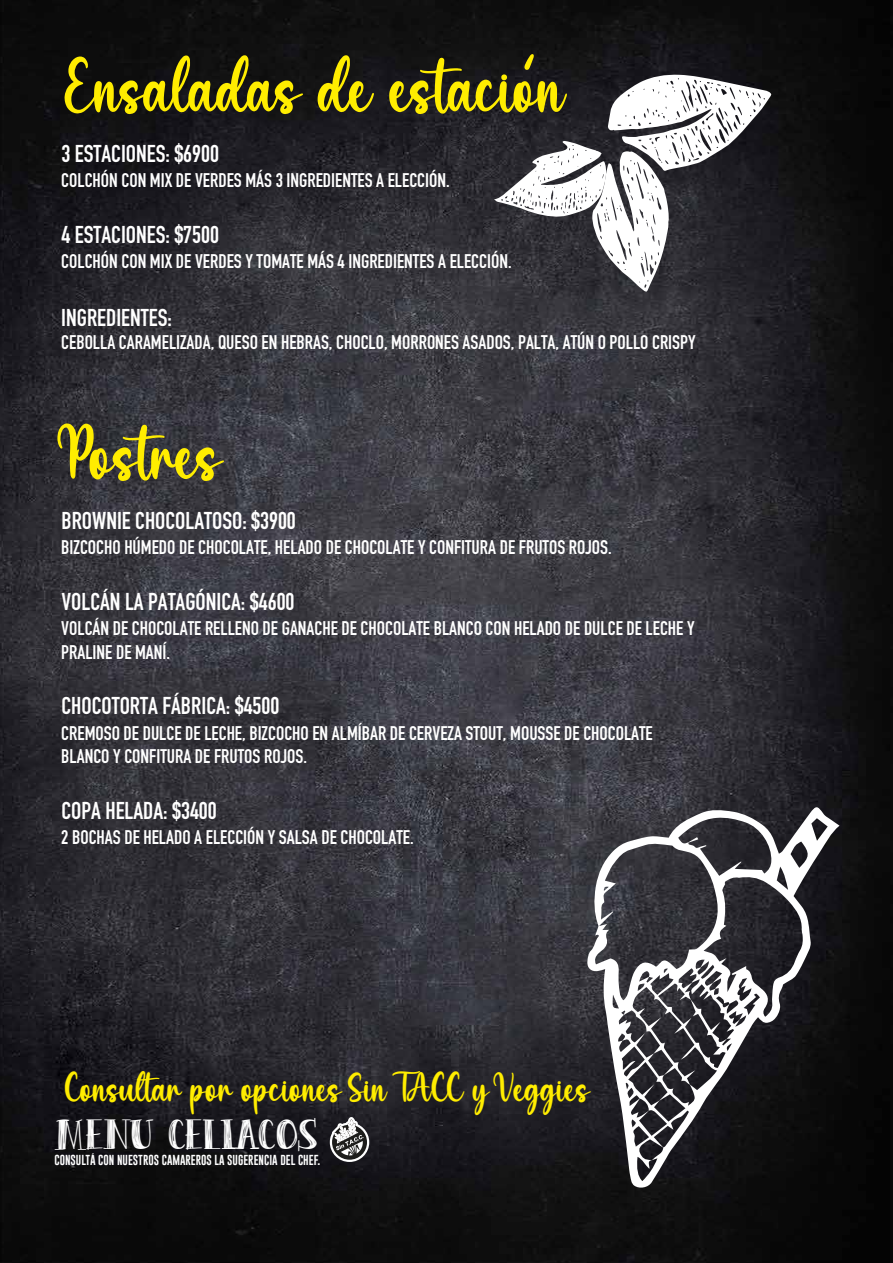
<style>
.page{position:relative;width:893px;height:1263px;background:#fff}
.page>*{position:absolute;margin:0;border:0;box-sizing:border-box;transform-origin:0 0}
.t1{font:92.7px "Hello Autumn";color:#ffed00}
.t2{font:49.8px "Hello Autumn";color:#ffed00}
.t3{font:48.45px "Peas&Carrots";letter-spacing:-.01em;color:#fff}
.t4{font:24px "DIN Engschrift";color:#fff}
.t5{font:19.5px/23.4px "DIN Engschrift";color:#fff}
.t6{font:10.65px "Gobold";color:#fff}
</style>
<div class="page">
<img style="left:0;top:0;width:893px;height:1263px">
<svg style="left:328px;top:1096px;width:41px;height:92px;background:#434245"></svg>
<svg style="left:587px;top:805px;width:252px;height:384px"></svg>
<svg style="left:494px;top:53px;width:277px;height:239px"></svg>
<h1 class="t1" style="left:67px;top:47px;width:500px">Ensaladas de estacion</h1>
<p class="t4" style="left:62px;top:139px;width:159px">3 ESTACIONES: $6900</p>
<p class="t5" style="left:61px;top:169px;width:390px">COLCHÓN CON MIX DE VERDES MÁS 3 INGREDIENTES A ELECCIÓN.</p>
<p class="t4" style="left:62px;top:220px;width:159px">4 ESTACIONES: $7500</p>
<p class="t5" style="left:61px;top:250px;width:452px">COLCHÓN CON MIX DE VERDES Y TOMATE MÁS 4 INGREDIENTES A ELECCIÓN.</p>
<p class="t4" style="left:61px;top:303px;width:112px">INGREDIENTES:</p>
<p class="t5" style="left:61px;top:331px;width:636px">CEBOLLA CARAMELIZADA, QUESO EN HEBRAS, CHOCLO, MORRONES ASADOS, PALTA, ATÚN O POLLO CRISPY</p>
<h1 class="t1" style="left:67px;top:413px;width:157px">Postres</h1>
<p class="t4" style="left:62px;top:507px;width:236px">BROWNIE CHOCOLATOSO: $3900</p>
<p class="t5" style="left:61px;top:536px;width:552px">BIZCOCHO HÚMEDO DE CHOCOLATE, HELADO DE CHOCOLATE Y CONFITURA DE FRUTOS ROJOS.</p>
<p class="t4" style="left:62px;top:588px;width:235px">VOLCÁN LA PATAGÓNICA: $4600</p>
<p class="t5" style="left:61px;top:617px;width:635px">VOLCÁN DE CHOCOLATE RELLENO DE GANACHE DE CHOCOLATE BLANCO CON HELADO DE DULCE DE LECHE Y<br>PRALINE DE MANÍ.</p>
<p class="t4" style="left:62px;top:691px;width:219px">CHOCOTORTA FÁBRICA: $4500</p>
<p class="t5" style="left:61px;top:721px;width:593px">CREMOSO DE DULCE DE LECHE, BIZCOCHO EN ALMÍBAR DE CERVEZA STOUT, MOUSSE DE CHOCOLATE<br>BLANCO Y CONFITURA DE FRUTOS ROJOS.</p>
<p class="t4" style="left:62px;top:796px;width:157px">COPA HELADA: $3400</p>
<p class="t5" style="left:61px;top:825px;width:354px">2 BOCHAS DE HELADO A ELECCIÓN Y SALSA DE CHOCOLATE.</p>
<h2 class="t2" style="left:66px;top:1066px;width:525px">Consultar por opciones Sin TACC y Veggies</h2>
<h3 class="t3" style="left:55px;top:1107px;width:265px">MENU CELIACOS</h3>
<p class="t6" style="left:54px;top:1153px;width:267px">CONSULTÁ CON NUESTROS CAMAREROS LA SUGERENCIA DEL CHEF.</p>
</div>
